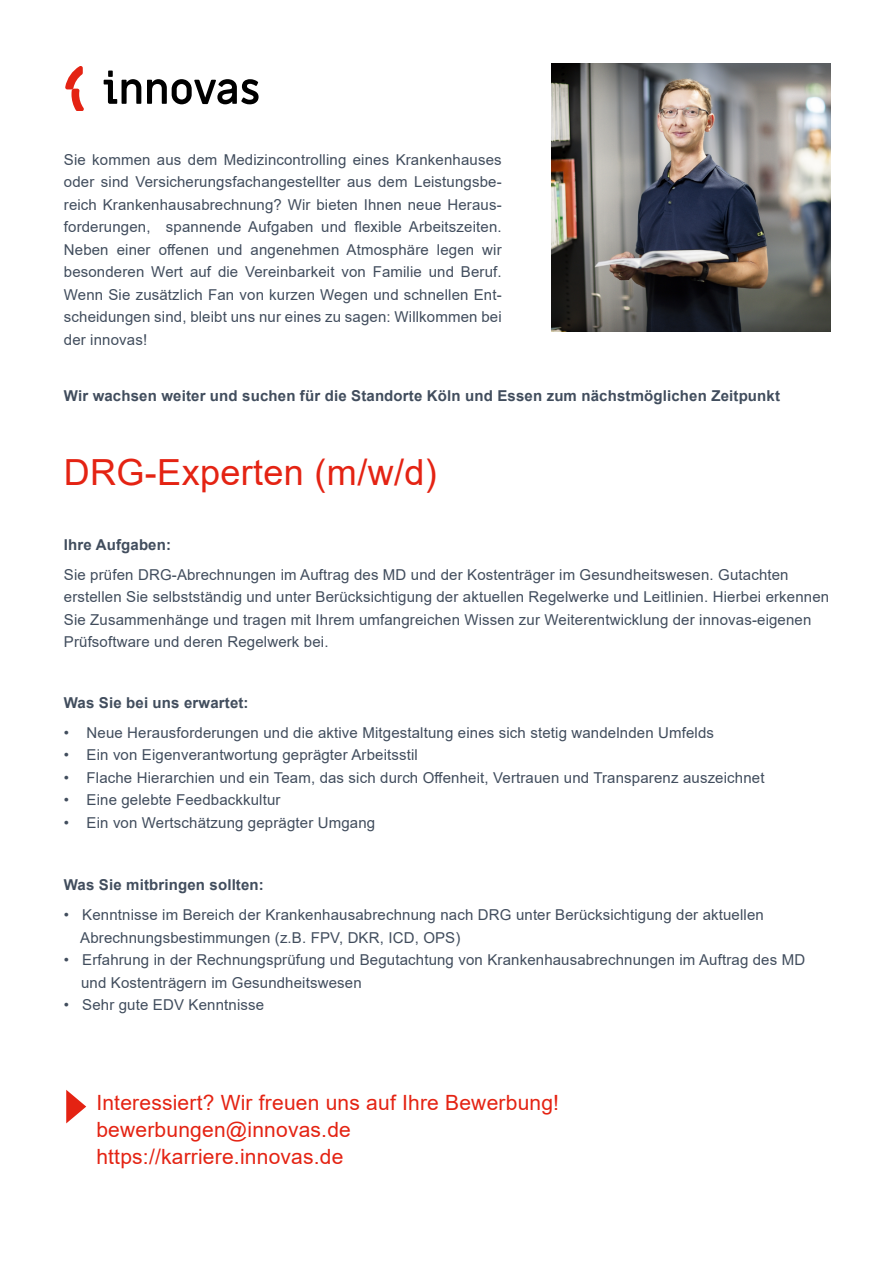
<style>
.page{position:relative;width:893px;height:1263px;background:#fff}
.page>*{position:absolute;margin:0;border:0;box-sizing:border-box;transform-origin:0 0}
.t1{font:36px "Arial";letter-spacing:.01em;color:#e42313}
.t2{font:21px/27px "Arial";letter-spacing:.01em;color:#e42313}
.t3{font:15px/22.5px "Arial";letter-spacing:.01em;color:#414d5d}
.t4{font:700 15px "Arial";letter-spacing:.01em;color:#414d5d}
</style>
<div class="page">
<svg style="left:66px;top:1090px;width:20px;height:33px"></svg>
<svg style="left:104px;top:71px;width:37px;height:33px"></svg>
<svg style="left:147px;top:79px;width:112px;height:25px"></svg>
<svg style="left:65px;top:66px;width:19px;height:45px"></svg>
<img style="left:551px;top:64px;width:280px;height:268px">
<p class="t3" style="left:64px;top:148px;width:439px;text-align:justify">Sie kommen aus dem Medizincontrolling eines Krankenhauses oder sind Versicherungsfachangestellter aus dem Leistungsbe&shy;reich Krankenhausabrechnung? Wir bieten Ihnen neue Heraus&shy;forderungen, spannende Aufgaben und flexible Arbeitszeiten.<br>Neben einer offenen und angenehmen Atmosphäre legen wir besonderen Wert auf die Vereinbarkeit von Familie und Beruf.<br>Wenn Sie zusätzlich Fan von kurzen Wegen und schnellen Ent&shy;scheidungen sind, bleibt uns nur eines zu sagen: Willkommen bei der innovas!</p>
<p class="t4" style="left:64px;top:385px;width:718px">Wir wachsen weiter und suchen für die Standorte Köln und Essen zum nächstmöglichen Zeitpunkt</p>
<h1 class="t1" style="left:64px;top:448px;width:374px">DRG-Experten (m/w/d)</h1>
<p class="t4" style="left:64px;top:534px;width:109px">Ihre Aufgaben:</p>
<p class="t3" style="left:64px;top:563px;width:767px">Sie prüfen DRG-Abrechnungen im Auftrag des MD und der Kostenträger im Gesundheitswesen. Gutachten erstellen Sie selbstständig und unter Berücksichtigung der aktuellen Regelwerke und Leitlinien. Hierbei erkennen Sie Zusammenhänge und tragen mit Ihrem umfangreichen Wissen zur Weiterentwicklung der innovas-eigenen Prüfsoftware und deren Regelwerk bei.</p>
<p class="t4" style="left:64px;top:692px;width:186px">Was Sie bei uns erwartet:</p>
<p class="t3" style="left:64px;top:721px;width:652px">• Neue Herausforderungen und die aktive Mitgestaltung eines sich stetig wandelnden Umfelds</p>
<p class="t3" style="left:64px;top:743px;width:356px">• Ein von Eigenverantwortung geprägter Arbeitsstil</p>
<p class="t3" style="left:64px;top:766px;width:702px">• Flache Hierarchien und ein Team, das sich durch Offenheit, Vertrauen und Transparenz auszeichnet</p>
<p class="t3" style="left:64px;top:788px;width:218px">• Eine gelebte Feedbackkultur</p>
<p class="t3" style="left:64px;top:811px;width:313px">• Ein von Wertschätzung geprägter Umgang</p>
<p class="t4" style="left:64px;top:874px;width:202px">Was Sie mitbringen sollten:</p>
<p class="t3" style="left:80px;top:903px;width:685px;text-indent:-16px">• Kenntnisse im Bereich der Krankenhausabrechnung nach DRG unter Berücksichtigung der aktuellen<br>Abrechnungsbestimmungen (z.B. FPV, DKR, ICD, OPS)</p>
<p class="t3" style="left:81px;top:948px;width:726px;text-indent:-17px">• Erfahrung in der Rechnungsprüfung und Begutachtung von Krankenhausabrechnungen im Auftrag des MD und Kostenträgern im Gesundheitswesen</p>
<p class="t3" style="left:64px;top:993px;width:202px">• Sehr gute EDV Kenntnisse</p>
<h2 class="t2" style="left:96px;top:1089px;width:464px">Interessiert? Wir freuen uns auf Ihre Bewerbung! bewerbungen@innovas.de https://karriere.innovas.de</h2>
</div>
